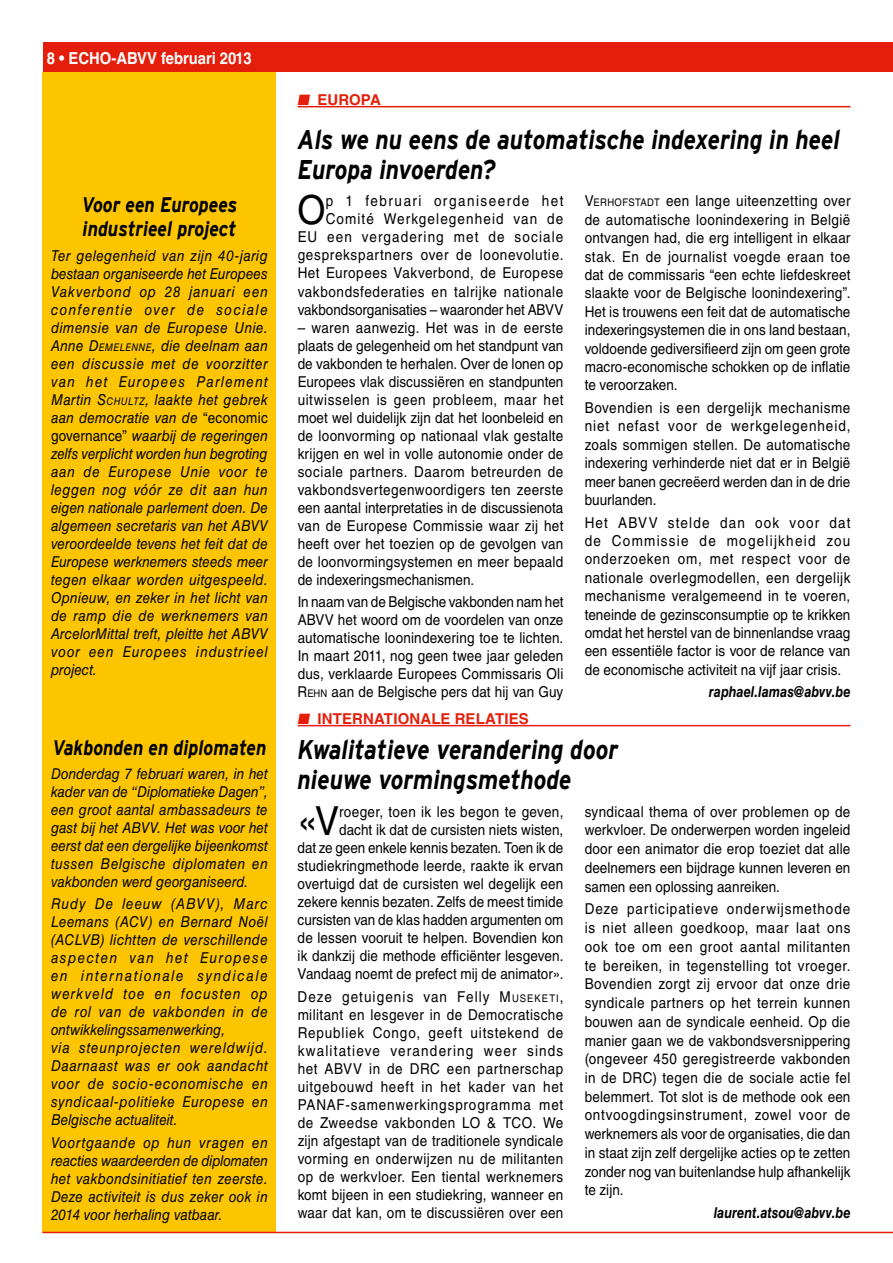
<style>
.page{position:relative;width:893px;height:1263px;background:#fff}
.page>*{position:absolute;margin:0;border:0;box-sizing:border-box;transform-origin:0 0}
.t1{font:40.05px "Helvetica LT Std";color:#000;scale:.9 1}
.t2{font:italic 700 27px/30px "Interstate";color:#000;scale:.85 1}
.t3{font:italic 700 21px/24px "Interstate";color:#000;scale:.85 1}
.t4{font:700 16.5px "Helvetica LT Std";color:#fff;scale:.9 1}
.t5{font:15px/18px "Helvetica LT Std";letter-spacing:.005em;color:#000;text-align:justify;scale:.9 1}
.t6{font:italic 15px/18px "Helvetica LT Std";letter-spacing:.04em;color:#000;text-align:justify;scale:.9 1}
.t7{font:15px/18px "Helvetica LT Std";letter-spacing:.05em;color:#000;text-align:right;scale:.9 1}
.t8{font:italic 700 15px "Helvetica LT Std";color:#000;scale:.85 1}
.t9{font:700 15px "Helvetica LT Std";letter-spacing:.005em;color:#e41e0a}
.s1{font-style:inherit}
.s2{font-size:10.5px}
.s3{font-style:normal}
</style>
<div class="page">
<div style="left:43px;top:43px;width:850px;height:29px;background:#e41e0a"></div>
<div style="left:43px;top:72px;width:233px;height:1161px;background:#fdc500"></div>
<hr style="left:43px;top:1232px;width:850px;height:1px;background:#e41e0a">
<hr style="left:298px;top:106px;width:552px;height:1px;background:#e41e0a">
<hr style="left:298px;top:725px;width:552px;height:1px;background:#e41e0a">
<p class="t4" style="left:47px;top:48px;width:229px">8 • ECHO-ABVV februari 2013</p>
<h3 class="t3" style="left:82px;top:193px;width:185px">Voor een Europees industrieel project</h3>
<p class="t6" style="left:51px;top:246px;width:242px">Ter gelegenheid van zijn 40-jarig bestaan organiseerde het Europees Vakverbond op 28 januari een conferentie over de sociale dimensie van de Europese Unie.<br>Anne <span class="s1">D</span><span class="s2">EMELENNE</span>, die deelnam aan een discussie met de voorzitter van het Europees Parlement Martin <span class="s1">S</span><span class="s2">CHULTZ</span>, laakte het gebrek aan democratie van de <span class="s3">“economic governance”</span> waarbij de regeringen zelfs verplicht worden hun begroting aan de Europese Unie voor te leggen nog vóór ze dit aan hun eigen nationale parlement doen. De algemeen secretaris van het ABVV veroordeelde tevens het feit dat de Europese werknemers steeds meer tegen elkaar worden uitgespeeld.<br>Opnieuw, en zeker in het licht van de ramp die de werknemers van ArcelorMittal treft, pleitte het ABVV voor een Europees industrieel project.</p>
<h3 class="t3" style="left:53px;top:735px;width:253px">Vakbonden en diplomaten</h3>
<p class="t6" style="left:51px;top:765px;width:242px">Donderdag 7 februari waren, in het kader van de “Diplomatieke Dagen”, een groot aantal ambassadeurs te gast bij het ABVV. Het was voor het eerst dat een dergelijke bijeenkomst tussen Belgische diplomaten en vakbonden werd georganiseerd.</p>
<p class="t6" style="left:51px;top:895px;width:242px;text-align:left">Rudy De leeuw (ABVV), Marc<br>Leemans (ACV) en Bernard Noël (ACLVB) lichtten de verschillende aspecten van het Europese en internationale syndicale werkveld toe en focusten op de rol van de vakbonden in de ontwikkelingssamenwerking,<br>via steunprojecten wereldwijd.<br>Daarnaast was er ook aandacht voor de socio-economische en syndicaal-politieke Europese en<br>Belgische actualiteit.</p>
<p class="t6" style="left:51px;top:1133px;width:242px">Voortgaande op hun vragen en reacties waardeerden de diplomaten het vakbondsinitiatief ten zeerste.<br>Deze activiteit is dus zeker ook in 2014 voor herhaling vatbaar.</p>
<p class="t9" style="left:298px;top:90px;width:85px">■ EUROPA</p>
<h2 class="t2" style="left:298px;top:124px;width:639px">Als we nu eens de automatische indexering in heel<br>Europa invoerden?</h2>
<h1 class="t1" style="left:298px;top:187px;width:33px">O</h1>
<p class="t7" style="left:298px;top:192px;width:297px">p 1 februari organiseerde het Comité Werkgelegenheid van de<br>EU een vergadering met de sociale gesprekspartners over de loonevolutie.<br>Het Europees Vakverbond, de Europese vakbondsfederaties en talrijke nationale vakbondsorganisaties – waaronder het ABVV</p>
<p class="t5" style="left:298px;top:318px;width:297px">– waren aanwezig. Het was in de eerste plaats de gelegenheid om het standpunt van de vakbonden te herhalen. Over de lonen op Europees vlak discussiëren en standpunten uitwisselen is geen probleem, maar het moet wel duidelijk zijn dat het loonbeleid en de loonvorming op nationaal vlak gestalte krijgen en wel in volle autonomie onder de sociale partners. Daarom betreurden de vakbondsvertegenwoordigers ten zeerste een aantal interpretaties in de discussienota van de Europese Commissie waar zij het heeft over het toezien op de gevolgen van de loonvormingsystemen en meer bepaald de indexeringsmechanismen.</p>
<p class="t5" style="left:298px;top:593px;width:297px">In naam van de Belgische vakbonden nam het ABVV het woord om de voordelen van onze automatische loonindexering toe te lichten.<br>In maart 2011, nog geen twee jaar geleden dus, verklaarde Europees Commissaris Oli <span class="s1">R</span><span class="s2">EHN</span> aan de Belgische pers dat hij van Guy</p>
<p class="t5" style="left:585px;top:192px;width:297px;line-height:18.5px"><span class="s1">V</span><span class="s2">ERHOFSTADT</span> een lange uiteenzetting over de automatische loonindexering in België ontvangen had, die erg intelligent in elkaar stak. En de journalist voegde eraan toe dat de commissaris “een echte liefdeskreet slaakte voor de Belgische loonindexering”.<br>Het is trouwens een feit dat de automatische indexeringsystemen die in ons land bestaan, voldoende gediversifieerd zijn om geen grote macro-economische schokken op de inflatie te veroorzaken.</p>
<p class="t5" style="left:585px;top:398px;width:297px;line-height:18.5px">Bovendien is een dergelijk mechanisme niet nefast voor de werkgelegenheid, zoals sommigen stellen. De automatische indexering verhinderde niet dat er in België meer banen gecreëerd werden dan in de drie buurlanden.</p>
<p class="t5" style="left:585px;top:513px;width:297px;line-height:18.5px">Het ABVV stelde dan ook voor dat de Commissie de mogelijkheid zou onderzoeken om, met respect voor de nationale overlegmodellen, een dergelijk mechanisme veralgemeend in te voeren, teneinde de gezinsconsumptie op te krikken omdat het herstel van de binnenlandse vraag een essentiële factor is voor de relance van de economische activiteit na vijf jaar crisis.</p>
<p class="t8" style="left:709px;top:683px;width:168px">raphael.lamas@abvv.be</p>
<p class="t9" style="left:298px;top:709px;width:233px">■ INTERNATIONALE RELATIES</p>
<h2 class="t2" style="left:298px;top:735px;width:378px">Kwalitatieve verandering door nieuwe vormingsmethode</h2>
<h1 class="t1" style="left:298px;top:797px;width:48px">«V</h1>
<p class="t5" style="left:585px;top:802px;width:297px;line-height:18.8px">syndicaal thema of over problemen op de werkvloer. De onderwerpen worden ingeleid door een animator die erop toeziet dat alle deelnemers een bijdrage kunnen leveren en samen een oplossing aanreiken.</p>
<p class="t5" style="left:585px;top:900px;width:297px;line-height:18.8px">Deze participatieve onderwijsmethode is niet alleen goedkoop, maar laat ons ook toe om een groot aantal militanten te bereiken, in tegenstelling tot vroeger.<br>Bovendien zorgt zij ervoor dat onze drie syndicale partners op het terrein kunnen bouwen aan de syndicale eenheid. Op die manier gaan we de vakbondsversnippering (ongeveer 450 geregistreerde vakbonden in de DRC) tegen die de sociale actie fel belemmert. Tot slot is de methode ook een ontvoogdingsinstrument, zowel voor de werknemers als voor de organisaties, die dan in staat zijn zelf dergelijke acties op te zetten zonder nog van buitenlandse hulp afhankelijk te zijn.</p>
<p class="t8" style="left:714px;top:1204px;width:162px">laurent.atsou@abvv.be</p>
<p class="t5" style="left:298px;top:802px;width:297px;text-align:right">roeger, toen ik les begon te geven,<br>dacht ik dat de cursisten niets wisten,<br>dat ze geen enkele kennis bezaten. Toen ik de studiekringmethode leerde, raakte ik ervan overtuigd dat de cursisten wel degelijk een zekere kennis bezaten. Zelfs de meest timide cursisten van de klas hadden argumenten om de lessen vooruit te helpen. Bovendien kon ik dankzij die methode efficiënter lesgeven.<br>Vandaag noemt de prefect mij de animator».</p>
<p class="t5" style="left:298px;top:987px;width:297px">Deze getuigenis van Felly <span class="s1">M</span><span class="s2">USEKETI</span>, militant en lesgever in de Democratische Republiek Congo, geeft uitstekend de kwalitatieve verandering weer sinds het ABVV in de DRC een partnerschap uitgebouwd heeft in het kader van het PANAF-samenwerkingsprogramma met de Zweedse vakbonden LO &amp; TCO. We zijn afgestapt van de traditionele syndicale vorming en onderwijzen nu de militanten op de werkvloer. Een tiental werknemers komt bijeen in een studiekring, wanneer en waar dat kan, om te discussiëren over een</p>
</div>
